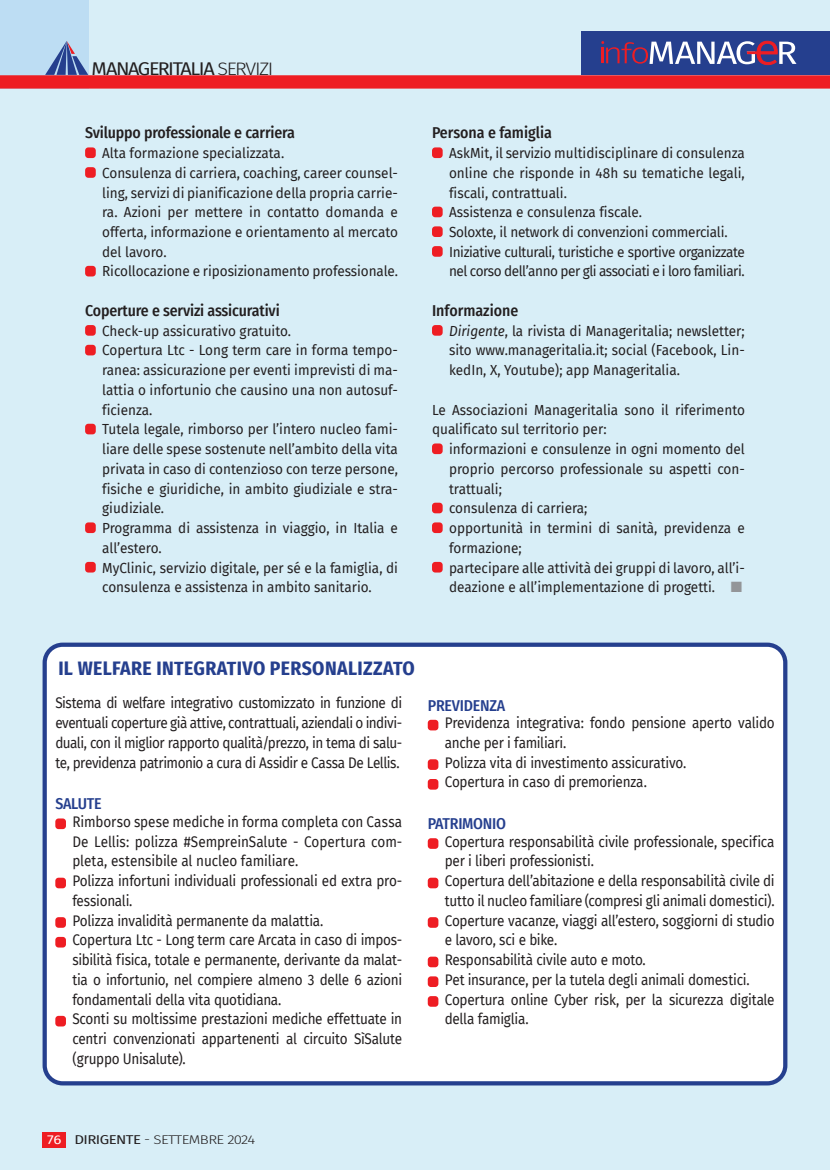
<style>
.page{position:relative;width:830px;height:1170px;background:#fff}
.page>*{position:absolute;margin:0;border:0;box-sizing:border-box;transform-origin:0 0}
.t1{font:700 19.5px "Fira Sans Condensed";letter-spacing:.02em;color:#253f8e}
.t2{font:18px "Fira Sans";letter-spacing:-.07em;color:#231f20;scale:1.1 1}
.t3{font:500 15.75px "Fira Sans Condensed";letter-spacing:-.01em;color:#231f20}
.t4{font:500 15.75px "Fira Sans Condensed";letter-spacing:-.015em;color:#253f8e}
.t5{font:15px/19.8px "Fira Sans";letter-spacing:-.02em;color:#231f20;scale:.9 1}
.t6{font:14.25px/19.6px "Fira Sans";color:#231f20;scale:.95 1}
.t7{font:300 12.6px "Fira Sans";letter-spacing:-.04em;color:#231f20;scale:1.2 1}
.s1{font-weight:300}
.s2{font-style:italic}
.s3{font-weight:400;color:#fff}
.s4{font-weight:400}
</style>
<div class="page">
<div style="left:0;top:0;width:829px;height:1169px;background:#d8eef7"></div>
<div style="left:0;top:0;width:88px;height:88px;background:#bdddf3"></div>
<div style="left:0;top:75px;width:829px;height:14px;background:#ee1d23"></div>
<svg style="left:45px;top:41px;width:43px;height:34px"></svg>
<div style="left:43px;top:1131px;width:23px;height:16px;background:#ee1d23"></div>
<div style="left:85px;top:147px;width:11px;height:11px;background:#ee1d23;border-radius:3px"></div>
<div style="left:85px;top:167px;width:11px;height:11px;background:#ee1d23;border-radius:3px"></div>
<div style="left:85px;top:266px;width:11px;height:10px;background:#ee1d23;border-radius:3px"></div>
<div style="left:85px;top:325px;width:11px;height:10px;background:#ee1d23;border-radius:3px"></div>
<div style="left:85px;top:345px;width:11px;height:10px;background:#ee1d23;border-radius:3px"></div>
<div style="left:85px;top:423px;width:11px;height:11px;background:#ee1d23;border-radius:3px"></div>
<div style="left:85px;top:522px;width:11px;height:11px;background:#ee1d23;border-radius:3px"></div>
<div style="left:85px;top:562px;width:11px;height:10px;background:#ee1d23;border-radius:3px"></div>
<div style="left:432px;top:147px;width:10px;height:11px;background:#ee1d23;border-radius:3px"></div>
<div style="left:432px;top:207px;width:10px;height:10px;background:#ee1d23;border-radius:3px"></div>
<div style="left:432px;top:226px;width:10px;height:11px;background:#ee1d23;border-radius:3px"></div>
<div style="left:432px;top:246px;width:10px;height:11px;background:#ee1d23;border-radius:3px"></div>
<div style="left:432px;top:325px;width:10px;height:10px;background:#ee1d23;border-radius:3px"></div>
<div style="left:432px;top:443px;width:10px;height:11px;background:#ee1d23;border-radius:3px"></div>
<div style="left:432px;top:502px;width:10px;height:11px;background:#ee1d23;border-radius:3px"></div>
<div style="left:432px;top:522px;width:10px;height:11px;background:#ee1d23;border-radius:3px"></div>
<div style="left:432px;top:562px;width:10px;height:10px;background:#ee1d23;border-radius:3px"></div>
<div style="left:45px;top:644px;width:739px;height:439px;background:#fff;border-radius:18px"></div>
<div style="left:43px;top:642px;width:744px;height:443px;border:4px solid #253f8e;border-radius:18px"></div>
<div style="left:55px;top:818px;width:11px;height:11px;background:#ee1d23;border-radius:3px"></div>
<div style="left:55px;top:877px;width:11px;height:11px;background:#ee1d23;border-radius:3px"></div>
<div style="left:55px;top:917px;width:11px;height:10px;background:#ee1d23;border-radius:3px"></div>
<div style="left:55px;top:936px;width:11px;height:11px;background:#ee1d23;border-radius:3px"></div>
<div style="left:55px;top:1015px;width:11px;height:11px;background:#ee1d23;border-radius:3px"></div>
<div style="left:427px;top:719px;width:11px;height:11px;background:#ee1d23;border-radius:3px"></div>
<div style="left:427px;top:759px;width:11px;height:10px;background:#ee1d23;border-radius:3px"></div>
<div style="left:427px;top:779px;width:11px;height:10px;background:#ee1d23;border-radius:3px"></div>
<div style="left:427px;top:838px;width:11px;height:10px;background:#ee1d23;border-radius:3px"></div>
<div style="left:427px;top:877px;width:11px;height:11px;background:#ee1d23;border-radius:3px"></div>
<div style="left:427px;top:917px;width:11px;height:10px;background:#ee1d23;border-radius:3px"></div>
<div style="left:427px;top:956px;width:11px;height:11px;background:#ee1d23;border-radius:3px"></div>
<div style="left:427px;top:976px;width:11px;height:10px;background:#ee1d23;border-radius:3px"></div>
<div style="left:427px;top:996px;width:11px;height:10px;background:#ee1d23;border-radius:3px"></div>
<div style="left:581px;top:32px;width:248px;height:43px;background:#253f8e"></div>
<svg style="left:601px;top:41px;width:195px;height:24px"></svg>
<p class="t2" style="left:91px;top:55px;width:167px">MANAGERITALIA <span class="s1">SERVIZI</span></p>
<p class="t3" style="left:85px;top:120px;width:211px">Sviluppo professionale e carriera</p>
<p class="t6" style="left:102px;top:143px;width:313px">Alta formazione specializzata.<br>Consulenza di carriera, coaching, career counsel&shy;ling, servizi di pianificazione della propria carrie&shy;ra. Azioni per mettere in contatto domanda e offerta, informazione e orientamento al mercato del lavoro.<br>Ricollocazione e riposizionamento professionale.</p>
<p class="t3" style="left:85px;top:298px;width:196px">Coperture e servizi assicurativi</p>
<p class="t6" style="left:102px;top:320px;width:313px">Check-up assicurativo gratuito.<br>Copertura Ltc - Long term care in forma tempo&shy;ranea: assicurazione per eventi imprevisti di ma&shy;lattia o infortunio che causino una non autosuf&shy;ficienza.<br>Tutela legale, rimborso per l’intero nucleo fami&shy;liare delle spese sostenute nell’ambito della vita privata in caso di contenzioso con terze persone, fisiche e giuridiche, in ambito giudiziale e stra&shy;giudiziale.<br>Programma di assistenza in viaggio, in Italia e all’estero.<br>MyClinic, servizio digitale, per sé e la famiglia, di consulenza e assistenza in ambito sanitario.</p>
<p class="t3" style="left:432px;top:120px;width:121px">Persona e famiglia</p>
<p class="t6" style="left:449px;top:143px;width:313px">AskMit, il servizio multidisciplinare di consulenza online che risponde in 48h su tematiche legali, fiscali, contrattuali.<br>Assistenza e consulenza fiscale.<br>Soloxte, il network di convenzioni commerciali.<br>Iniziative culturali, turistiche e sportive organizzate nel corso dell’anno per gli associati e i loro familiari.</p>
<p class="t3" style="left:432px;top:298px;width:88px">Informazione</p>
<p class="t6" style="left:449px;top:320px;width:313px;text-align:justify"><span class="s2">Dirigente</span>, la rivista di Manageritalia; newsletter; sito www.manageritalia.it; social (Facebook, Lin&shy;kedIn, X, Youtube); app Manageritalia.</p>
<p class="t6" style="left:432px;top:399px;width:331px">Le Associazioni Manageritalia sono il riferimento qualificato sul territorio per:</p>
<p class="t6" style="left:449px;top:439px;width:313px">informazioni e consulenze in ogni momento del proprio percorso professionale su aspetti con&shy;trattuali;<br>consulenza di carriera;<br>opportunità in termini di sanità, previdenza e formazione;<br>partecipare alle attività dei gruppi di lavoro, all’i&shy;deazione e all’implementazione di progetti.</p>
<h1 class="t1" style="left:58px;top:651px;width:357px">IL WELFARE INTEGRATIVO PERSONALIZZATO</h1>
<p class="t5" style="left:55px;top:692px;width:387px;text-align:justify">Sistema di welfare integrativo customizzato in funzione di eventuali coperture già attive, contrattuali, aziendali o indivi&shy;duali, con il miglior rapporto qualità/prezzo, in tema di salu&shy;te, previdenza patrimonio a cura di Assidir e Cassa De Lellis.</p>
<p class="t4" style="left:55px;top:791px;width:48px">SALUTE</p>
<p class="t5" style="left:72px;top:811px;width:368px">Rimborso spese mediche in forma completa con Cassa De Lellis: polizza #SempreinSalute - Copertura com&shy;pleta, estensibile al nucleo familiare.<br>Polizza infortuni individuali professionali ed extra pro&shy;fessionali.<br>Polizza invalidità permanente da malattia.<br>Copertura Ltc - Long term care Arcata in caso di impos&shy;sibilità fisica, totale e permanente, derivante da malat&shy;tia o infortunio, nel compiere almeno 3 delle 6 azioni fondamentali della vita quotidiana.<br>Sconti su moltissime prestazioni mediche effettuate in centri convenzionati appartenenti al circuito SìSalute (gruppo Unisalute).</p>
<p class="t4" style="left:427px;top:692px;width:79px">PREVIDENZA</p>
<p class="t5" style="left:444px;top:712px;width:368px">Previdenza integrativa: fondo pensione aperto valido anche per i familiari.<br>Polizza vita di investimento assicurativo.<br>Copertura in caso di premorienza.</p>
<p class="t4" style="left:427px;top:811px;width:80px">PATRIMONIO</p>
<p class="t5" style="left:444px;top:831px;width:368px">Copertura responsabilità civile professionale, specifica per i liberi professionisti.<br>Copertura dell’abitazione e della responsabilità civile di tutto il nucleo familiare (compresi gli animali domestici).<br>Coperture vacanze, viaggi all’estero, soggiorni di studio e lavoro, sci e bike.<br>Responsabilità civile auto e moto.<br>Pet insurance, per la tutela degli animali domestici.<br>Copertura online Cyber risk, per la sicurezza digitale della famiglia.</p>
<p class="t7" style="left:47px;top:1130px;width:175px"><span class="s3">76</span> <span class="s4">DIRIGENTE</span> - SETTEMBRE 2024</p>
</div>
